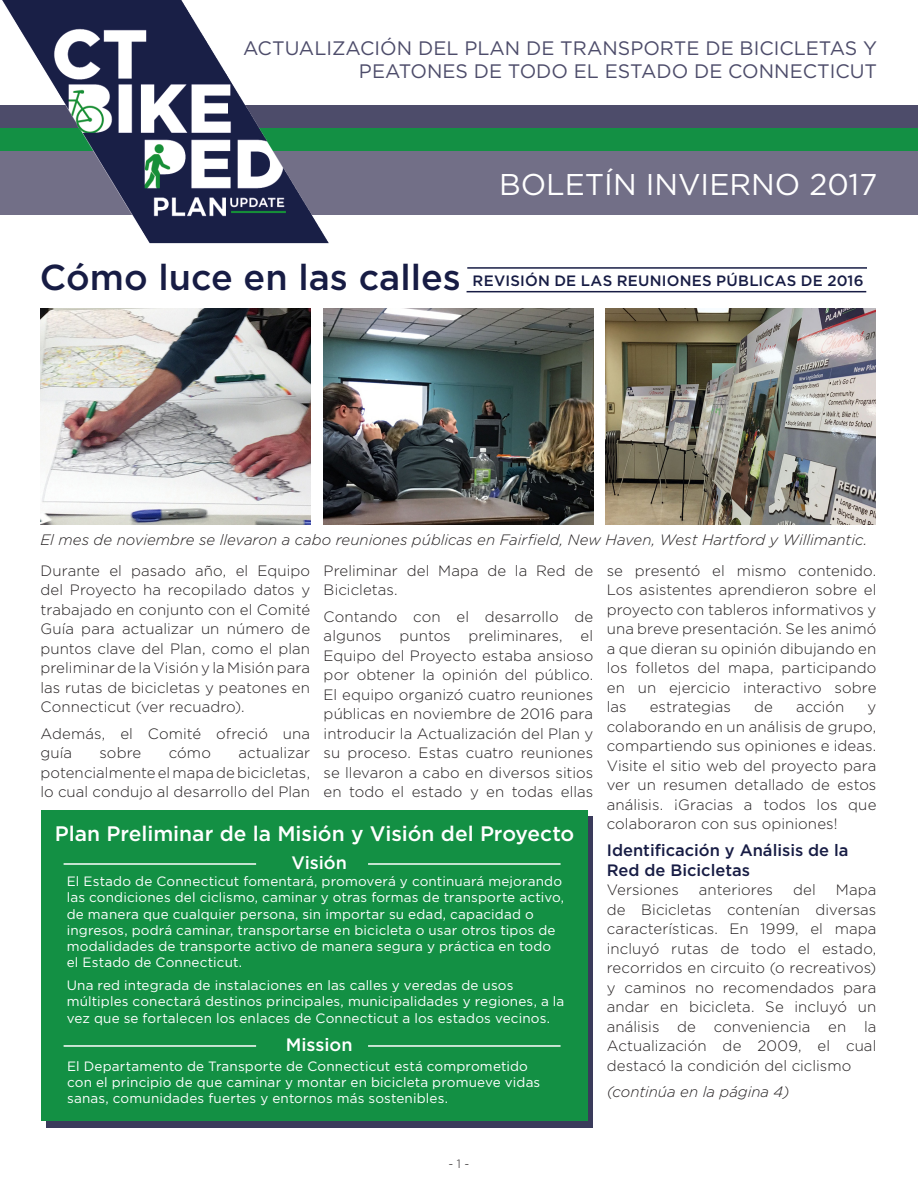
<style>
.page{position:relative;width:918px;height:1188px;background:#fff}
.page>*{position:absolute;margin:0;border:0;box-sizing:border-box;transform-origin:0 0}
.t1{font:500 36px "Gotham";color:#171c44}
.t2{font:30px "Gotham";color:#fff}
.Header_1_Sidebar{font:500 21px "Gotham";letter-spacing:-.005em;color:#fff}
.t3{font:19.5px/23.4px "Gotham";color:#4d4c6a;text-align:right}
.Header_2_Sidebar{font:500 18px "Gotham";letter-spacing:-.005em;color:#fff}
.Header_2{font:500 16.5px/19.8px "Gotham";color:#171c44}
.Body_Text{font:300 15px/19.5px "Gotham";letter-spacing:.005em;color:#231f20;text-align:justify}
.Body_Text-2{font:italic 300 15px "Gotham";color:#231f20}
.t4{font:500 15px "Gotham";letter-spacing:.015em;color:#171c44}
.Body_Sidebar{font:13.5px/16.2px "Gotham";letter-spacing:.01em;color:#fff}
.Body_Text-3{font:300 12px "Gotham";color:#231f20}
</style>
<div class="page">
<div style="left:0;top:151px;width:918px;height:64px;background:#726f87"></div>
<div style="left:0;top:128px;width:918px;height:23px;background:#139044"></div>
<div style="left:0;top:105px;width:918px;height:23px;background:#4d4c6a"></div>
<img style="left:2px;top:0;width:327px;height:244px">
<hr style="left:467px;top:267px;width:400px;height:2px;background:#171c44">
<hr style="left:467px;top:291px;width:399px;height:1px;background:#171c44">
<div style="left:47px;top:816px;width:546px;height:311px;background:#3a3b5b"></div>
<div style="left:41px;top:811px;width:547px;height:310px;background:#139044"></div>
<hr style="left:64px;top:863px;width:192px;height:2px;background:#fff">
<hr style="left:368px;top:863px;width:193px;height:2px;background:#fff">
<hr style="left:64px;top:1045px;width:192px;height:2px;background:#fff">
<hr style="left:368px;top:1045px;width:193px;height:2px;background:#fff">
<img style="left:323px;top:308px;width:270px;height:216px">
<img style="left:606px;top:308px;width:270px;height:216px">
<img style="left:40px;top:308px;width:270px;height:216px">
<p class="t3" style="left:243px;top:36px;width:636px">ACTUALIZACIÓN DEL PLAN DE TRANSPORTE DE BICICLETAS Y<br>PEATONES DE TODO EL ESTADO DE CONNECTICUT</p>
<p class="t2" style="left:499px;top:165px;width:380px">BOLETÍN INVIERNO 2017</p>
<p class="t1" style="left:40px;top:254px;width:422px">Cómo luce en las calles</p>
<p class="t4" style="left:473px;top:271px;width:393px">REVISIÓN DE LAS REUNIONES PÚBLICAS DE 2016</p>
<p class="Body_Text-2" style="left:40px;top:531px;width:828px">El mes de noviembre se llevaron a cabo reuniones públicas en Fairfield, New Haven, West Hartford y Willimantic.</p>
<p class="Body_Text" style="left:40px;top:561px;width:271px">Durante el pasado año, el Equipo del Proyecto ha recopilado datos y trabajado en conjunto con el Comité Guía para actualizar un número de puntos clave del Plan, como el plan preliminar de la Visión y la Misión para las rutas de bicicletas y peatones en Connecticut (ver recuadro).</p>
<p class="Body_Text" style="left:40px;top:723px;width:271px">Además, el Comité ofreció una guía</p>
<p class="Body_Text" style="left:40px;top:743px;width:271px;text-indent:198px">actualizar potencialmente el mapa de bicicletas, lo cual condujo al desarrollo del Plan</p>
<p class="Body_Text" style="left:100px;top:743px;width:43px">sobre</p>
<p class="Body_Text" style="left:169px;top:743px;width:44px">cómo</p>
<p class="Body_Text" style="left:324px;top:561px;width:271px">Preliminar del Mapa de la Red de<br>Bicicletas.</p>
<p class="Body_Text" style="left:324px;top:606px;width:271px">Contando con el desarrollo de algunos puntos preliminares, el Equipo del Proyecto estaba ansioso por obtener la opinión del público.<br>El equipo organizó cuatro reuniones públicas en noviembre de 2016 para introducir la Actualización del Plan y su proceso. Estas cuatro reuniones se llevaron a cabo en diversos sitios en todo el estado y en todas ellas</p>
<p class="Header_1_Sidebar" style="left:55px;top:820px;width:521px">Plan Preliminar de la Misión y Visión del Proyecto</p>
<p class="Body_Sidebar" style="left:67px;top:873px;width:499px">El Estado de Connecticut fomentará, promoverá y continuará mejorando las condiciones del ciclismo, caminar y otras formas de transporte activo, de manera que cualquier persona, sin importar su edad, capacidad o ingresos, podrá caminar, transportarse en bicicleta o usar otros tipos de modalidades de transporte activo de manera segura y práctica en todo el Estado de Connecticut.</p>
<p class="Body_Sidebar" style="left:67px;top:977px;width:499px">Una red integrada de instalaciones en las calles y veredas de usos múltiples conectará destinos principales, municipalidades y regiones, a la vez que se fortalecen los enlaces de Connecticut a los estados vecinos.</p>
<p class="Body_Sidebar" style="left:67px;top:1058px;width:475px">El Departamento de Transporte de Connecticut está comprometido con el principio de que caminar y montar en bicicleta promueve vidas sanas, comunidades fuertes y entornos más sostenibles.</p>
<p class="Header_2_Sidebar" style="left:291px;top:851px;width:57px">Visión</p>
<p class="Header_2_Sidebar" style="left:286px;top:1033px;width:68px">Mission</p>
<p class="Body_Text" style="left:607px;top:561px;width:271px">se presentó el mismo contenido.<br>Los asistentes aprendieron sobre el proyecto con tableros informativos y una breve presentación. Se les animó a que dieran su opinión dibujando en los folletos del mapa, participando en un ejercicio interactivo sobre las</p>
<p class="Body_Text" style="left:650px;top:697px;width:83px">estrategias</p>
<p class="Body_Text" style="left:754px;top:697px;width:20px">de</p>
<p class="Body_Text" style="left:796px;top:697px;width:50px">acción</p>
<p class="Body_Text" style="left:607px;top:697px;width:271px;text-indent:261px">y colaborando en un análisis de grupo, compartiendo sus opiniones e ideas.<br>Visite el sitio web del proyecto para ver un resumen detallado de estos análisis. ¡Gracias a todos los que colaboraron con sus opiniones!</p>
<p class="Header_2" style="left:607px;top:840px;width:243px">Identificación y Análisis de la<br>Red de Bicicletas</p>
<p class="Body_Text" style="left:607px;top:880px;width:74px">Versiones</p>
<p class="Body_Text" style="left:699px;top:880px;width:76px">anteriores</p>
<p class="Body_Text" style="left:793px;top:880px;width:24px">del</p>
<p class="Body_Text" style="left:607px;top:880px;width:271px;text-indent:229px">Mapa de Bicicletas contenían diversas características. En 1999, el mapa incluyó rutas de todo el estado, recorridos en circuito (o recreativos) y caminos no recomendados para andar en bicicleta. Se incluyó un análisis de conveniencia en la Actualización de 2009, el cual destacó la condición del ciclismo</p>
<p class="Body_Text-2" style="left:607px;top:1082px;width:184px">(continúa en la página 4)</p>
<p class="Body_Text-3" style="left:448px;top:1157px;width:23px">- 1 -</p>
</div>
